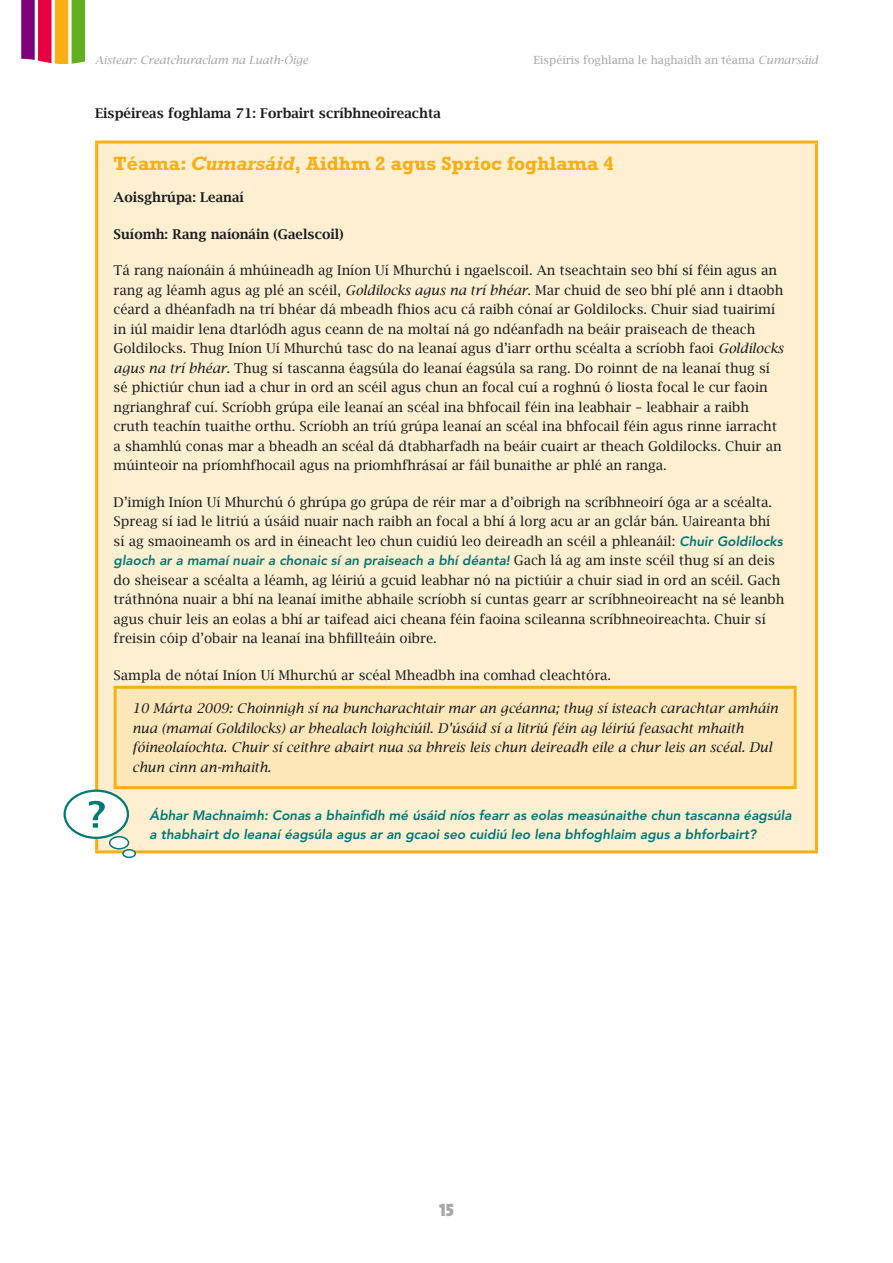
<style>
.page{position:relative;width:893px;height:1263px;background:#fff}
.page>*{position:absolute;margin:0;border:0;box-sizing:border-box;transform-origin:0 0}
.t1{font:700 19.5px "Rockwell";color:#f7af15}
.t2{font:18px "The Sans Black Caps";color:#a7a7aa}
.t3{font:13.5px/19.5px "Lucida Bright";color:#1b1c20}
.t4{font:italic 13.5px/19.5px "Lucida Bright";color:#1b1c20}
.t5{font:italic 800 13.5px/19.5px "Avenir";color:#007978}
.t6{font:600 13.5px "Lucida Bright";color:#1b1c20}
.t7{font:11.25px "Lucida Bright";color:#a7a7aa}
.t8{font:italic 11.25px "Lucida Bright";color:#a7a7aa}
.s1{font-style:italic}
.s2{font-family:"Avenir";font-weight:800;font-style:italic;color:#007978}
.s3{font-family:"Lucida Bright";font-weight:400;font-style:normal;color:#1b1c20}
</style>
<div class="page">
<svg style="left:21px;top:0;width:64px;height:64px;background:#bf785e"></svg>
<div style="left:97px;top:142px;width:719px;height:710px;background:#fdefd0"></div>
<hr style="left:95px;top:141px;width:723px;height:3px;background:#f7af15">
<hr style="left:95px;top:144px;width:3px;height:706px;background:#f7af15">
<hr style="left:815px;top:144px;width:3px;height:706px;background:#f7af15">
<hr style="left:95px;top:850px;width:723px;height:3px;background:#f7af15">
<div style="left:115px;top:687px;width:680px;height:101px;background:#fde7b9"></div>
<hr style="left:114px;top:686px;width:683px;height:3px;background:#f7af15">
<hr style="left:114px;top:689px;width:3px;height:97px;background:#f7af15">
<hr style="left:794px;top:689px;width:3px;height:97px;background:#f7af15">
<hr style="left:114px;top:786px;width:683px;height:3px;background:#f7af15">
<div style="left:65px;top:791px;width:63px;height:47px;background:#fff;border-radius:50%"></div>
<div style="left:63px;top:789px;width:66px;height:50px;border:2px solid #007978;border-radius:50%"></div>
<div style="left:110px;top:837px;width:18px;height:12px;background:#fff;border-radius:50%"></div>
<div style="left:109px;top:836px;width:20px;height:13px;border:2px solid #007978;border-radius:50%"></div>
<div style="left:123px;top:850px;width:12px;height:7px;background:#fff;border-radius:50%"></div>
<div style="left:122px;top:849px;width:14px;height:9px;border:2px solid #007978;border-radius:50%"></div>
<svg style="left:89px;top:801px;width:16px;height:27px"></svg>
<p class="t8" style="left:95px;top:53px;width:215px">Aistear: Creatchuraclam na Luath-Óige</p>
<p class="t7" style="left:534px;top:53px;width:286px">Eispéiris foghlama le haghaidh an téama <span class="s1">Cumarsáid</span></p>
<p class="t6" style="left:95px;top:104px;width:347px">Eispéireas foghlama 71: Forbairt scríbhneoireachta</p>
<h1 class="t1" style="left:114px;top:152px;width:502px">Téama: <span class="s1">Cumarsáid</span>, Aidhm 2 agus Sprioc foghlama 4</h1>
<p class="t6" style="left:114px;top:189px;width:132px">Aoisghrúpa: Leanaí</p>
<p class="t6" style="left:114px;top:226px;width:231px">Suíomh: Rang naíonáin (Gaelscoil)</p>
<p class="t3" style="left:114px;top:260px;width:671px">Tá rang naíonáin á mhúineadh ag Iníon Uí Mhurchú i ngaelscoil. An tseachtain seo bhí sí féin agus an rang ag léamh agus ag plé an scéil, <span class="s1">Goldilocks agus na trí bhéar</span>. Mar chuid de seo bhí plé ann i dtaobh céard a dhéanfadh na trí bhéar dá mbeadh fhios acu cá raibh cónaí ar Goldilocks. Chuir siad tuairimí in iúl maidir lena dtarlódh agus ceann de na moltaí ná go ndéanfadh na beáir praiseach de theach Goldilocks. Thug Iníon Uí Mhurchú tasc do na leanaí agus d’iarr orthu scéalta a scríobh faoi <span class="s1">Goldilocks agus na trí bhéar.</span> Thug sí tascanna éagsúla do leanaí éagsúla sa rang. Do roinnt de na leanaí thug sí sé phictiúr chun iad a chur in ord an scéil agus chun an focal cuí a roghnú ó liosta focal le cur faoin ngrianghraf cuí. Scríobh grúpa eile leanaí an scéal ina bhfocail féin ina leabhair – leabhair a raibh cruth teachín tuaithe orthu. Scríobh an tríú grúpa leanaí an scéal ina bhfocail féin agus rinne iarracht a shamhlú conas mar a bheadh an scéal dá dtabharfadh na beáir cuairt ar theach Goldilocks. Chuir an múinteoir na príomhfhocail agus na priomhfhrásaí ar fáil bunaithe ar phlé an ranga.</p>
<p class="t3" style="left:114px;top:492px;width:671px">D’imigh Iníon Uí Mhurchú ó ghrúpa go grúpa de réir mar a d’oibrigh na scríbhneoirí óga ar a scéalta.<br>Spreag sí iad le litriú a úsáid nuair nach raibh an focal a bhí á lorg acu ar an gclár bán. Uaireanta bhí sí ag smaoineamh os ard in éineacht leo chun cuidiú leo deireadh an scéil a phleanáil: <span class="s2">Chuir Goldilocks</span></p>
<p class="t5" style="left:114px;top:551px;width:663px">glaoch ar a mamaí nuair a chonaic sí an praiseach a bhí déanta! <span class="s3">Gach lá ag am inste scéil thug sí an deis</span></p>
<p class="t3" style="left:114px;top:570px;width:672px">do sheisear a scéalta a léamh, ag léiriú a gcuid leabhar nó na pictiúir a chuir siad in ord an scéil. Gach tráthnóna nuair a bhí na leanaí imithe abhaile scríobh sí cuntas gearr ar scríbhneoireacht na sé leanbh agus chuir leis an eolas a bhí ar taifead aici cheana féin faoina scileanna scríbhneoireachta. Chuir sí freisin cóip d’obair na leanaí ina bhfillteáin oibre.</p>
<p class="t3" style="left:114px;top:665px;width:499px">Sampla de nótaí Iníon Uí Mhurchú ar scéal Mheadbh ina comhad cleachtóra.</p>
<p class="t4" style="left:132px;top:698px;width:647px">10 Márta 2009: Choinnigh sí na buncharachtair mar an gcéanna; thug sí isteach carachtar amháin nua (mamaí Goldilocks) ar bhealach loighciúil. D’úsáid sí a litriú féin ag léiriú feasacht mhaith fóineolaíochta. Chuir sí ceithre abairt nua sa bhreis leis chun deireadh eile a chur leis an scéal. Dul chun cinn an-mhaith.</p>
<p class="t5" style="left:150px;top:805px;width:643px">Ábhar Machnaimh: Conas a bhainfidh mé úsáid níos fearr as eolas measúnaithe chun tascanna éagsúla a thabhairt do leanaí éagsúla agus ar an gcaoi seo cuidiú leo lena bhfoghlaim agus a bhforbairt?</p>
<h2 class="t2" style="left:439px;top:1195px;width:16px">15</h2>
</div>
